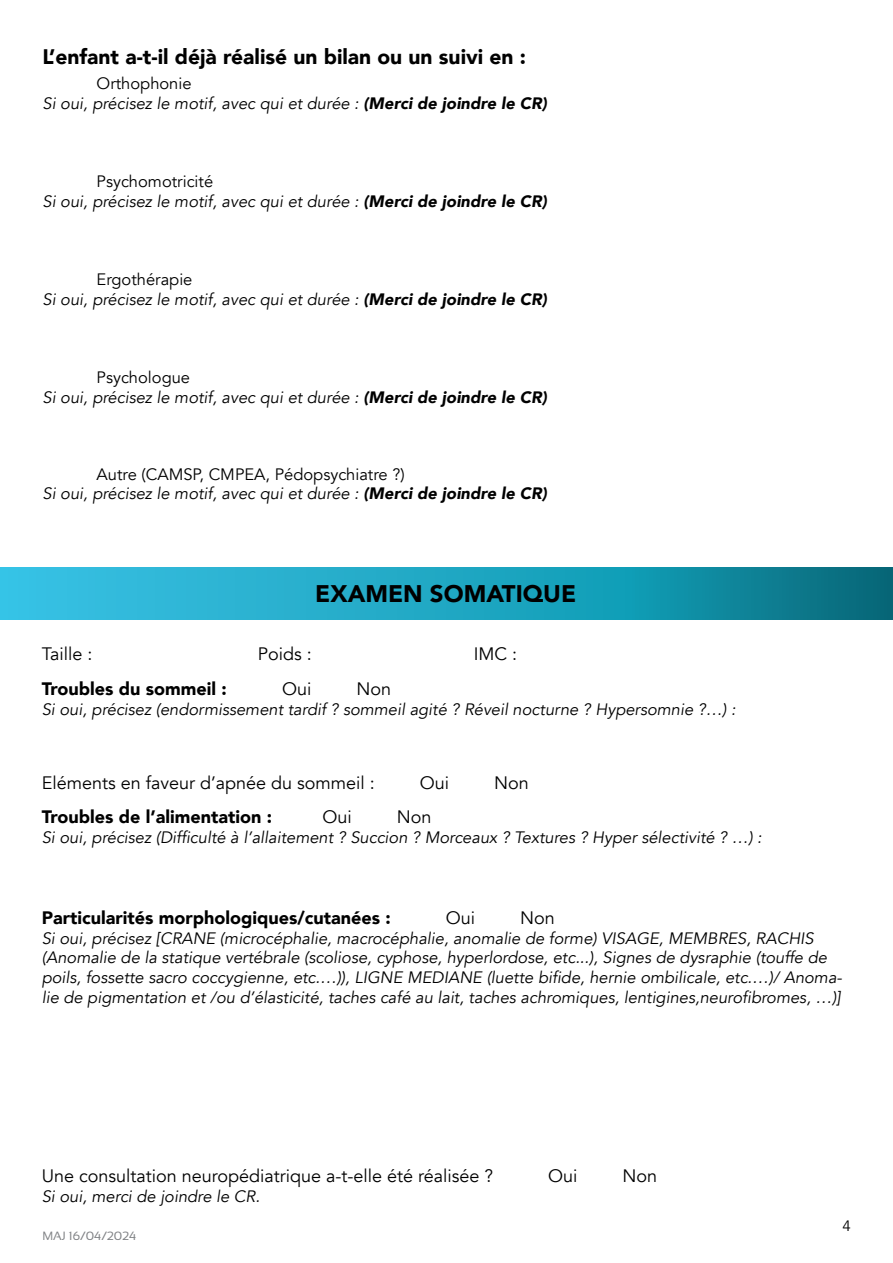
<style>
.page{position:relative;width:893px;height:1263px;background:#fff}
.page>*{position:absolute;margin:0;border:0;box-sizing:border-box;transform-origin:0 0}
.t1{font:900 24px "Avenir";color:#000}
.t2{font:900 21px "Avenir";color:#000}
.t3{font:18px "Avenir";color:#000}
.t4{font:900 18px "Avenir";color:#000}
.t5{font:italic 16.5px/19.8px "Avenir";color:#000}
.t6{font:15px "Avenir";color:#000}
.t7{font:12px "Sansation";color:#808285}
.s1{font-style:normal}
.s2{font-weight:900}
</style>
<div class="page">
<svg style="left:1px;top:567px;width:892px;height:53px;background:#1ea1bc"></svg>
<p class="t2" style="left:43px;top:38px;width:485px">L’enfant a-t-il déjà réalisé un bilan ou un suivi en :</p>
<p class="t5" style="left:43px;top:74px;width:506px;text-indent:54px"><span class="s1">Orthophonie<br></span>Si oui, précisez le motif, avec qui et durée : <span class="s2">(Merci de joindre le CR)</span></p>
<p class="t5" style="left:43px;top:172px;width:506px;text-indent:54px"><span class="s1">Psychomotricité<br></span>Si oui, précisez le motif, avec qui et durée : <span class="s2">(Merci de joindre le CR)</span></p>
<p class="t5" style="left:43px;top:270px;width:506px;text-indent:54px"><span class="s1">Ergothérapie<br></span>Si oui, précisez le motif, avec qui et durée : <span class="s2">(Merci de joindre le CR)</span></p>
<p class="t5" style="left:43px;top:368px;width:506px;text-indent:54px"><span class="s1">Psychologue<br></span>Si oui, précisez le motif, avec qui et durée : <span class="s2">(Merci de joindre le CR)</span></p>
<p class="t5" style="left:43px;top:464px;width:506px;text-indent:54px"><span class="s1">Autre (CAMSP, CMPEA, Pédopsychiatre ?)<br></span>Si oui, précisez le motif, avec qui et durée : <span class="s2">(Merci de joindre le CR)</span></p>
<h1 class="t1" style="left:315px;top:573px;width:262px">examen Somatique</h1>
<p class="t3" style="left:42px;top:643px;width:52px">Taille :</p>
<p class="t3" style="left:258px;top:643px;width:55px">Poids :</p>
<p class="t3" style="left:474px;top:643px;width:45px">IMC :</p>
<p class="t4" style="left:42px;top:673px;width:186px">Troubles du sommeil :</p>
<p class="t3" style="left:282px;top:678px;width:31px">Oui</p>
<p class="t3" style="left:356px;top:678px;width:36px">Non</p>
<p class="t5" style="left:42px;top:699px;width:695px">Si oui, précisez (endormissement tardif ? sommeil agité ? Réveil nocturne ? Hypersomnie ?…) :</p>
<p class="t3" style="left:42px;top:772px;width:335px">Eléments en faveur d’apnée du sommeil :</p>
<p class="t3" style="left:420px;top:772px;width:31px">Oui</p>
<p class="t3" style="left:494px;top:772px;width:36px">Non</p>
<p class="t4" style="left:42px;top:801px;width:232px">Troubles de l’alimentation :</p>
<p class="t3" style="left:322px;top:806px;width:31px">Oui</p>
<p class="t3" style="left:397px;top:806px;width:36px">Non</p>
<p class="t5" style="left:42px;top:827px;width:721px">Si oui, précisez (Difficulté à l’allaitement ? Succion ? Morceaux ? Textures ? Hyper sélectivité ? …) :</p>
<p class="t4" style="left:42px;top:902px;width:350px">Particularités morphologiques/cutanées :</p>
<p class="t3" style="left:446px;top:907px;width:31px">Oui</p>
<p class="t3" style="left:520px;top:907px;width:36px">Non</p>
<p class="t5" style="left:42px;top:928px;width:802px">Si oui, précisez [CRANE (microcéphalie, macrocéphalie, anomalie de forme) VISAGE, MEMBRES, RACHIS (Anomalie de la statique vertébrale (scoliose, cyphose, hyperlordose, etc...), Signes de dysraphie (touffe de poils, fossette sacro coccygienne, etc.…)), LIGNE MEDIANE (luette bifide, hernie ombilicale, etc.…)/ Anoma&shy;lie de pigmentation et /ou d’élasticité, taches café au lait, taches achromiques, lentigines,neurofibromes, …)]</p>
<p class="t3" style="left:42px;top:1165px;width:453px">Une consultation neuropédiatrique a-t-elle été réalisée ?</p>
<p class="t3" style="left:548px;top:1165px;width:31px">Oui</p>
<p class="t3" style="left:622px;top:1165px;width:36px">Non</p>
<p class="t5" style="left:42px;top:1186px;width:220px">Si oui, merci de joindre le CR.</p>
<p class="t7" style="left:43px;top:1229px;width:95px">MAJ 16/04/2024</p>
<p class="t6" style="left:842px;top:1217px;width:10px">4</p>
</div>
